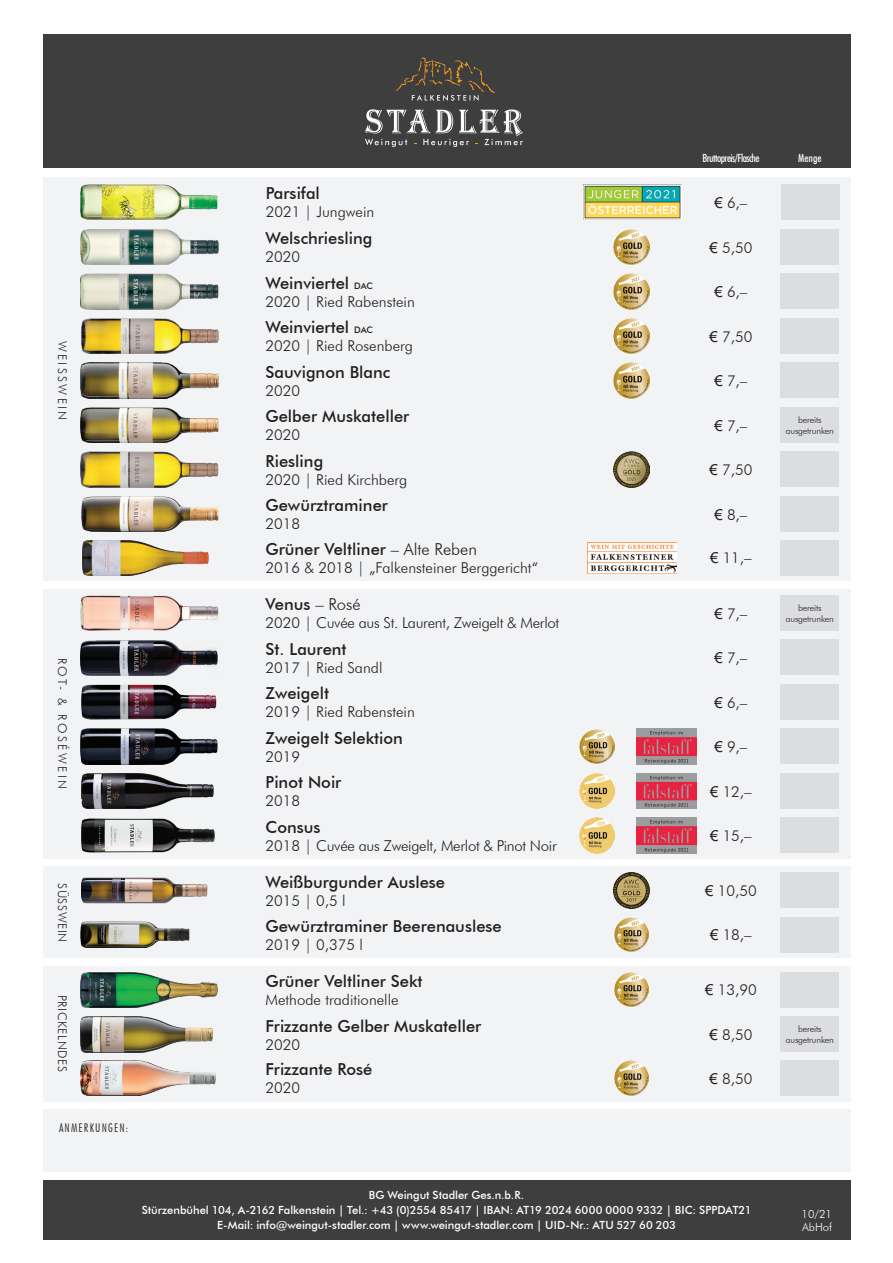
<style>
.page{position:relative;width:893px;height:1263px;background:#fff}
.page>*{position:absolute;margin:0;border:0;box-sizing:border-box;transform-origin:0 0}
.t1{font:500 16.5px "Futura BT";color:#231f20}
.t2{font:300 15px "Futura BT";color:#231f20}
.t3{font:300 15px "Futura BT";letter-spacing:-.02em;color:#231f20}
.t4{font:300 12px "Futura BT";letter-spacing:.2em;color:#231f20}
.t5{font:300 12px "Futura BT";letter-spacing:.05em;color:#231f20}
.t6{font:300 condensed 12px "Futura BT";letter-spacing:.1em;color:#231f20}
.t7{font:500 11.25px/15px "Futura BT";letter-spacing:-.005em;color:#fff;text-align:center}
.t8{font:500 condensed 11.25px "Futura BT";letter-spacing:-.05em;color:#fff}
.t9{font:300 11.25px/13.5px "Futura BT";color:#fff}
.t10{font:300 9px/10.5px "Futura BT";letter-spacing:-.02em;color:#231f20;text-align:center}
.s1{font-size:9px}
.s2{font-weight:300}
.s3{font-family:"Arial";font-weight:400}
</style>
<div class="page">
<div style="left:43px;top:590px;width:807px;height:269px;background:#f2f3f4"></div>
<div style="left:43px;top:866px;width:807px;height:92px;background:#f2f3f4"></div>
<div style="left:43px;top:966px;width:807px;height:136px;background:#f2f3f4"></div>
<div style="left:43px;top:177px;width:807px;height:404px;background:#f2f3f4"></div>
<div style="left:43px;top:1180px;width:807px;height:59px;background:#3e3e3f"></div>
<img style="left:81px;top:229px;width:137px;height:36px">
<div style="left:781px;top:229px;width:58px;height:36px;background:#dcdddf"></div>
<img style="left:81px;top:274px;width:137px;height:35px">
<div style="left:781px;top:274px;width:58px;height:35px;background:#dcdddf"></div>
<img style="left:614px;top:274px;width:35px;height:35px">
<img style="left:81px;top:318px;width:137px;height:36px">
<div style="left:781px;top:318px;width:58px;height:36px;background:#dcdddf"></div>
<img style="left:81px;top:363px;width:137px;height:35px">
<div style="left:781px;top:363px;width:58px;height:35px;background:#dcdddf"></div>
<img style="left:81px;top:407px;width:137px;height:36px">
<div style="left:781px;top:407px;width:58px;height:36px;background:#dcdddf"></div>
<img style="left:81px;top:452px;width:137px;height:35px">
<div style="left:781px;top:452px;width:58px;height:35px;background:#dcdddf"></div>
<img style="left:81px;top:496px;width:137px;height:36px">
<div style="left:781px;top:496px;width:58px;height:36px;background:#dcdddf"></div>
<img style="left:82px;top:540px;width:127px;height:35px">
<div style="left:781px;top:540px;width:58px;height:35px;background:#dcdddf"></div>
<img style="left:588px;top:543px;width:89px;height:30px">
<img style="left:81px;top:595px;width:137px;height:36px">
<div style="left:781px;top:595px;width:58px;height:36px;background:#dcdddf"></div>
<img style="left:81px;top:640px;width:136px;height:35px">
<div style="left:781px;top:640px;width:58px;height:35px;background:#dcdddf"></div>
<img style="left:81px;top:684px;width:136px;height:36px">
<div style="left:781px;top:684px;width:58px;height:36px;background:#dcdddf"></div>
<img style="left:81px;top:729px;width:137px;height:35px">
<div style="left:781px;top:729px;width:58px;height:35px;background:#dcdddf"></div>
<img style="left:637px;top:729px;width:59px;height:35px">
<img style="left:81px;top:773px;width:133px;height:35px">
<div style="left:781px;top:773px;width:58px;height:35px;background:#dcdddf"></div>
<img style="left:579px;top:773px;width:35px;height:35px">
<img style="left:81px;top:818px;width:134px;height:35px">
<div style="left:781px;top:818px;width:58px;height:35px;background:#dcdddf"></div>
<img style="left:81px;top:877px;width:127px;height:27px">
<div style="left:781px;top:872px;width:58px;height:36px;background:#dcdddf"></div>
<img style="left:614px;top:872px;width:35px;height:36px">
<img style="left:81px;top:972px;width:137px;height:35px">
<div style="left:781px;top:972px;width:58px;height:35px;background:#dcdddf"></div>
<img style="left:81px;top:922px;width:108px;height:26px">
<div style="left:781px;top:917px;width:58px;height:35px;background:#dcdddf"></div>
<div style="left:781px;top:1016px;width:58px;height:36px;background:#dcdddf"></div>
<img style="left:81px;top:1016px;width:132px;height:36px">
<div style="left:43px;top:1109px;width:807px;height:62px;background:#f2f3f4"></div>
<div style="left:781px;top:1060px;width:58px;height:36px;background:#dcdddf"></div>
<img style="left:81px;top:1060px;width:135px;height:36px">
<img style="left:637px;top:773px;width:59px;height:35px">
<img style="left:579px;top:818px;width:35px;height:35px">
<img style="left:637px;top:818px;width:59px;height:35px">
<img style="left:614px;top:318px;width:35px;height:36px">
<img style="left:614px;top:363px;width:35px;height:35px">
<img style="left:580px;top:729px;width:34px;height:34px">
<img style="left:614px;top:229px;width:35px;height:36px">
<img style="left:614px;top:973px;width:35px;height:34px">
<img style="left:614px;top:1061px;width:35px;height:34px">
<img style="left:614px;top:918px;width:35px;height:34px">
<div style="left:43px;top:34px;width:807px;height:134px;background:#3e3e3f"></div>
<svg style="left:365px;top:109px;width:158px;height:38px"></svg>
<svg style="left:396px;top:58px;width:99px;height:43px"></svg>
<img style="left:81px;top:184px;width:136px;height:36px">
<div style="left:781px;top:184px;width:58px;height:36px;background:#dcdddf"></div>
<img style="left:583px;top:184px;width:98px;height:36px">
<img style="left:614px;top:452px;width:35px;height:35px">
<p class="t4" style="left:70px;top:340px;width:81px;rotate:90deg">WeissWEI N</p>
<p class="t4" style="left:70px;top:658px;width:130px;rotate:90deg">Rot- &amp; Roséw ein</p>
<p class="t5" style="left:70px;top:883px;width:58px;rotate:90deg">Süsswein</p>
<p class="t5" style="left:70px;top:994px;width:79px;rotate:90deg">Prickeln des</p>
<p class="t6" style="left:59px;top:1121px;width:71px">ANMERKUNGEN:</p>
<p class="t1" style="left:266px;top:183px;width:56px">Parsifal</p>
<p class="t2" style="left:266px;top:203px;width:110px">2021 | Jungwein</p>
<p class="t1" style="left:266px;top:228px;width:108px">Welschriesling</p>
<p class="t2" style="left:266px;top:248px;width:36px">2020</p>
<p class="t1" style="left:266px;top:273px;width:109px">Weinviertel <span class="s1">DAC</span></p>
<p class="t2" style="left:266px;top:292px;width:151px">2020 | Ried Rabenstein</p>
<p class="t1" style="left:266px;top:317px;width:109px">Weinviertel <span class="s1">DAC</span></p>
<p class="t2" style="left:266px;top:337px;width:149px">2020 | Ried Rosenberg</p>
<p class="t1" style="left:266px;top:362px;width:126px">Sauvignon Blanc</p>
<p class="t2" style="left:266px;top:381px;width:36px">2020</p>
<p class="t1" style="left:266px;top:406px;width:145px">Gelber Muskateller</p>
<p class="t2" style="left:266px;top:426px;width:36px">2020</p>
<p class="t1" style="left:266px;top:451px;width:59px">Riesling</p>
<p class="t2" style="left:266px;top:470px;width:143px">2020 | Ried Kirchberg</p>
<p class="t1" style="left:266px;top:495px;width:124px">Gewürztraminer</p>
<p class="t2" style="left:266px;top:515px;width:36px">2018</p>
<p class="t1" style="left:266px;top:539px;width:213px">Grüner Veltliner <span class="s2">– Alte Reben</span></p>
<p class="t2" style="left:266px;top:559px;width:274px">2016 &amp; 2018 | „Falkensteiner Berggericht“</p>
<p class="t1" style="left:266px;top:594px;width:97px">Venus <span class="s2">– Rosé</span></p>
<p class="t3" style="left:266px;top:614px;width:295px">2020 | Cuvée aus St. Laurent, Zweigelt &amp; Merlot</p>
<p class="t1" style="left:266px;top:639px;width:83px">St. Laurent</p>
<p class="t2" style="left:266px;top:658px;width:118px">2017 | Ried Sandl</p>
<p class="t1" style="left:266px;top:683px;width:65px">Zweigelt</p>
<p class="t2" style="left:266px;top:703px;width:151px">2019 | Ried Rabenstein</p>
<p class="t1" style="left:266px;top:728px;width:139px">Zweigelt Selektion</p>
<p class="t2" style="left:266px;top:747px;width:36px">2019</p>
<p class="t1" style="left:266px;top:772px;width:77px">Pinot Noir</p>
<p class="t2" style="left:266px;top:792px;width:36px">2018</p>
<p class="t1" style="left:266px;top:817px;width:57px">Consus</p>
<p class="t3" style="left:266px;top:836px;width:293px">2018 | Cuvée aus Zweigelt, Merlot &amp; Pinot Noir</p>
<p class="t1" style="left:266px;top:872px;width:181px">Weißburgunder Auslese</p>
<p class="t2" style="left:266px;top:891px;width:82px">2015 | 0,5 l</p>
<p class="t1" style="left:266px;top:916px;width:238px">Gewürztraminer Beerenauslese</p>
<p class="t2" style="left:266px;top:936px;width:99px">2019 | 0,375 l</p>
<p class="t1" style="left:266px;top:971px;width:159px">Grüner Veltliner Sekt</p>
<p class="t2" style="left:266px;top:991px;width:135px">Methode traditionelle</p>
<p class="t1" style="left:266px;top:1016px;width:217px">Frizzante Gelber Muskateller</p>
<p class="t2" style="left:266px;top:1035px;width:36px">2020</p>
<p class="t1" style="left:266px;top:1059px;width:108px">Frizzante Rosé</p>
<p class="t2" style="left:266px;top:1079px;width:36px">2020</p>
<p class="t8" style="left:702px;top:151px;width:58px">Bruttopreis/Flasche</p>
<p class="t2" style="left:714px;top:193px;width:34px"><span class="s3">€</span> 6,–</p>
<p class="t2" style="left:710px;top:238px;width:44px"><span class="s3">€</span> 5,50</p>
<p class="t2" style="left:714px;top:283px;width:34px"><span class="s3">€</span> 6,–</p>
<p class="t2" style="left:710px;top:327px;width:44px"><span class="s3">€</span> 7,50</p>
<p class="t2" style="left:714px;top:372px;width:34px"><span class="s3">€</span> 7,–</p>
<p class="t2" style="left:714px;top:416px;width:34px"><span class="s3">€</span> 7,–</p>
<p class="t2" style="left:710px;top:461px;width:44px"><span class="s3">€</span> 7,50</p>
<p class="t2" style="left:714px;top:505px;width:34px"><span class="s3">€</span> 8,–</p>
<p class="t2" style="left:710px;top:549px;width:43px"><span class="s3">€</span> 11,–</p>
<p class="t2" style="left:714px;top:604px;width:34px"><span class="s3">€</span> 7,–</p>
<p class="t2" style="left:714px;top:649px;width:34px"><span class="s3">€</span> 7,–</p>
<p class="t2" style="left:714px;top:693px;width:34px"><span class="s3">€</span> 6,–</p>
<p class="t2" style="left:714px;top:737px;width:34px"><span class="s3">€</span> 9,–</p>
<p class="t2" style="left:710px;top:782px;width:43px"><span class="s3">€</span> 12,–</p>
<p class="t2" style="left:710px;top:826px;width:43px"><span class="s3">€</span> 15,–</p>
<p class="t2" style="left:705px;top:881px;width:53px"><span class="s3">€</span> 10,50</p>
<p class="t2" style="left:710px;top:926px;width:43px"><span class="s3">€</span> 18,–</p>
<p class="t2" style="left:705px;top:981px;width:53px"><span class="s3">€</span> 13,90</p>
<p class="t2" style="left:710px;top:1025px;width:44px"><span class="s3">€</span> 8,50</p>
<p class="t2" style="left:710px;top:1069px;width:44px"><span class="s3">€</span> 8,50</p>
<p class="t7" style="left:142px;top:1187px;width:611px">BG Weingut Stadler Ges.n.b.R.<br>Stürzenbühel 104, A-2162 Falkenstein | Tel.: +43 (0)2554 85417 | IBAN: AT19 2024 6000 0000 9332 | BIC: SPPDAT21<br>E-Mail: info@weingut-stadler.com | www.weingut-stadler.com | UID-Nr.: ATU 527 60 203</p>
<p class="t8" style="left:798px;top:151px;width:25px">Menge</p>
<p class="t10" style="left:786px;top:415px;width:50px">bereits ausgetrunken</p>
<p class="t10" style="left:786px;top:602px;width:50px">bereits ausgetrunken</p>
<p class="t10" style="left:786px;top:1024px;width:50px">bereits ausgetrunken</p>
<p class="t9" style="left:802px;top:1207px;width:32px">10/21<br>AbHof</p>
</div>
